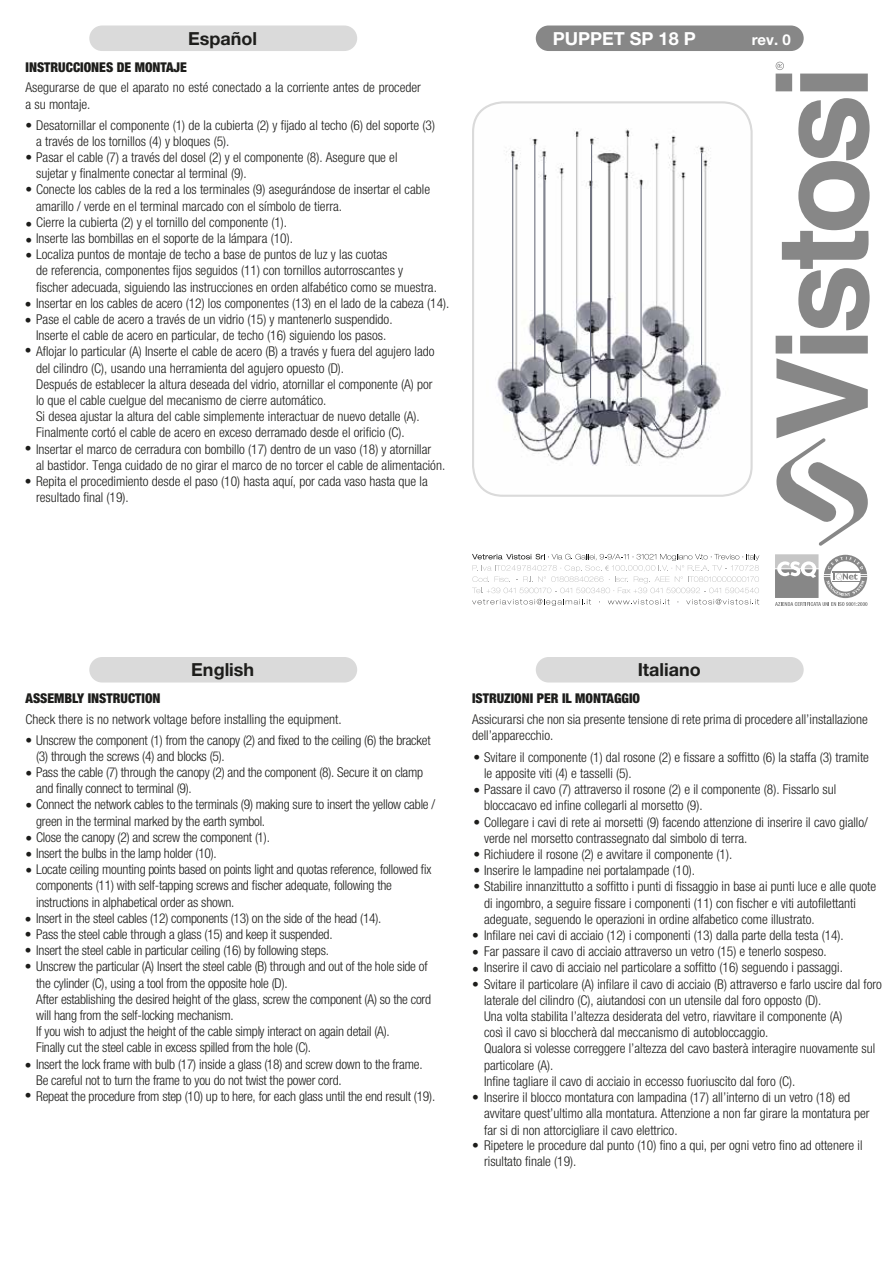
<style>
.page{position:relative;width:893px;height:1263px;background:#fff}
.page>*{position:absolute;margin:0;border:0;box-sizing:border-box;transform-origin:0 0}
.t1{font:700 18px "Helvetica Neue LT Pro";color:#1d1d1b}
.t2{font:700 18px "Helvetica Neue LT Pro";color:#fff}
.t3{font:700 15px "Helvetica Neue LT Pro";color:#fff}
.t4{font:300 condensed 13.5px/16.2px "Helvetica Neue LT Pro";color:#1d1d1b}
.t5{font:900 condensed 13.5px "Helvetica Neue LT Pro";color:#1d1d1b}
</style>
<div class="page">
<div style="left:89px;top:26px;width:268px;height:25px;background:#dadada;border-radius:13px"></div>
<div style="left:89px;top:657px;width:268px;height:25px;background:#dadada;border-radius:13px"></div>
<div style="left:536px;top:657px;width:268px;height:25px;background:#dadada;border-radius:13px"></div>
<div style="left:536px;top:26px;width:268px;height:25px;background:#878787;border-radius:13px"></div>
<svg style="left:776px;top:336px;width:92px;height:210px"></svg>
<svg style="left:782px;top:98px;width:88px;height:232px"></svg>
<svg style="left:776px;top:62px;width:92px;height:29px"></svg>
<svg style="left:775px;top:554px;width:92px;height:52px"></svg>
<svg style="left:472px;top:554px;width:287px;height:39px"></svg>
<svg style="left:472px;top:599px;width:119px;height:7px"></svg>
<svg style="left:608px;top:599px;width:61px;height:6px"></svg>
<svg style="left:686px;top:599px;width:73px;height:6px"></svg>
<img style="left:474px;top:104px;width:276px;height:391px">
<div style="left:472px;top:101px;width:281px;height:396px;border:2px solid #dadada;border-radius:30px"></div>
<hr style="left:512px;top:157px;width:1px;height:213px;background:#626574">
<hr style="left:535px;top:145px;width:1px;height:213px;background:#626574">
<hr style="left:544px;top:157px;width:1px;height:158px;background:#626574">
<hr style="left:545px;top:181px;width:1px;height:212px;background:#626574">
<hr style="left:591px;top:144px;width:1px;height:158px;background:#626574">
<hr style="left:590px;top:186px;width:1px;height:212px;background:#626574">
<hr style="left:641px;top:185px;width:1px;height:212px;background:#626574">
<hr style="left:701px;top:153px;width:1px;height:212px;background:#626574">
<h1 class="t1" style="left:188px;top:27px;width:70px">Español</h1>
<p class="t5" style="left:26px;top:58px;width:163px">INSTRUCCIONES DE MONTAJE</p>
<p class="t4" style="left:26px;top:79px;width:397px">Asegurarse de que el aparato no esté conectado a la corriente antes de proceder a su montaje.</p>
<p class="t4" style="left:36px;top:117px;width:400px;text-indent:-11px">• Desatornillar el componente (1) de la cubierta (2) y fijado al techo (6) del soporte (3) a través de los tornillos (4) y bloques (5).</p>
<p class="t4" style="left:36px;top:149px;width:363px;text-indent:-11px">• Pasar el cable (7) a través del dosel (2) y el componente (8). Asegure que el sujetar y finalmente conectar al terminal (9).</p>
<p class="t4" style="left:36px;top:181px;width:395px;text-indent:-11px">• Conecte los cables de la red a los terminales (9) asegurándose de insertar el cable amarillo / verde en el terminal marcado con el símbolo de tierra.<br>Cierre la cubierta (2) y el tornillo del componente (1).<br>Inserte las bombillas en el soporte de la lámpara (10).</p>
<p class="t4" style="left:36px;top:246px;width:402px;text-indent:-11px">• Localiza puntos de montaje de techo a base de puntos de luz y las cuotas<br>de referencia, componentes fijos seguidos (11) con tornillos autorroscantes y fischer adecuada, siguiendo las instrucciones en orden alfabético como se muestra.</p>
<p class="t4" style="left:25px;top:295px;width:426px">• Insertar en los cables de acero (12) los componentes (13) en el lado de la cabeza (14).</p>
<p class="t4" style="left:25px;top:311px;width:369px;text-align:center">• Pase el cable de acero a través de un vidrio (15) y mantenerlo suspendido.<br>Inserte el cable de acero en particular, de techo (16) siguiendo los pasos.</p>
<p class="t4" style="left:36px;top:343px;width:400px;text-indent:-11px">• Aflojar lo particular (A) Inserte el cable de acero (B) a través y fuera del agujero lado del cilindro (C), usando una herramienta del agujero opuesto (D).<br>Después de establecer la altura deseada del vidrio, atornillar el componente (A) por lo que el cable cuelgue del mecanismo de cierre automático.<br>Si desea ajustar la altura del cable simplemente interactuar de nuevo detalle (A).<br>Finalmente cortó el cable de acero en exceso derramado desde el orificio (C).</p>
<p class="t4" style="left:36px;top:441px;width:411px;text-indent:-11px">• Insertar el marco de cerradura con bombillo (17) dentro de un vaso (18) y atornillar<br>al bastidor. Tenga cuidado de no girar el marco de no torcer el cable de alimentación.</p>
<p class="t4" style="left:36px;top:473px;width:393px;text-indent:-11px">• Repita el procedimiento desde el paso (10) hasta aquí, por cada vaso hasta que la resultado final (19).</p>
<p class="t4" style="left:26px;top:216px;width:8px">• •</p>
<h1 class="t2" style="left:553px;top:27px;width:144px">PUPPET SP 18 P</h1>
<p class="t3" style="left:752px;top:30px;width:40px">rev. 0</p>
<h1 class="t1" style="left:191px;top:659px;width:64px">English</h1>
<p class="t5" style="left:26px;top:690px;width:137px">ASSEMBLY INSTRUCTION</p>
<p class="t4" style="left:26px;top:711px;width:318px">Check there is no network voltage before installing the equipment.</p>
<p class="t4" style="left:36px;top:732px;width:396px;text-indent:-11px">• Unscrew the component (1) from the canopy (2) and fixed to the ceiling (6) the bracket (3) through the screws (4) and blocks (5).</p>
<p class="t4" style="left:36px;top:764px;width:389px;text-indent:-11px">• Pass the cable (7) through the canopy (2) and the component (8). Secure it on clamp and finally connect to terminal (9).</p>
<p class="t4" style="left:36px;top:796px;width:401px;text-indent:-11px">• Connect the network cables to the terminals (9) making sure to insert the yellow cable / green in the terminal marked by the earth symbol.</p>
<p class="t4" style="left:26px;top:829px;width:246px">• Close the canopy (2) and screw the component (1).</p>
<p class="t4" style="left:26px;top:845px;width:193px">• Insert the bulbs in the lamp holder (10).</p>
<p class="t4" style="left:36px;top:861px;width:397px;text-indent:-11px">• Locate ceiling mounting points based on points light and quotas reference, followed fix components (11) with self-tapping screws and fischer adequate, following the instructions in alphabetical order as shown.</p>
<p class="t4" style="left:25px;top:910px;width:358px">• Insert in the steel cables (12) components (13) on the side of the head (14).</p>
<p class="t4" style="left:25px;top:926px;width:309px">• Pass the steel cable through a glass (15) and keep it suspended.</p>
<p class="t4" style="left:25px;top:942px;width:306px">• Insert the steel cable in particular ceiling (16) by following steps.</p>
<p class="t4" style="left:36px;top:958px;width:396px;text-indent:-11px">• Unscrew the particular (A) Insert the steel cable (B) through and out of the hole side of the cylinder (C), using a tool from the opposite hole (D).<br>After establishing the desired height of the glass, screw the component (A) so the cord will hang from the self-locking mechanism.<br>If you wish to adjust the height of the cable simply interact on again detail (A).<br>Finally cut the steel cable in excess spilled from the hole (C).</p>
<p class="t4" style="left:36px;top:1056px;width:388px;text-indent:-11px">• Insert the lock frame with bulb (17) inside a glass (18) and screw down to the frame.<br>Be careful not to turn the frame to you do not twist the power cord.</p>
<p class="t4" style="left:25px;top:1088px;width:412px">• Repeat the procedure from step (10) up to here, for each glass until the end result (19).</p>
<h1 class="t1" style="left:638px;top:659px;width:65px">Italiano</h1>
<p class="t5" style="left:472px;top:690px;width:170px">ISTRUZIONI PER IL MONTAGGIO</p>
<p class="t4" style="left:472px;top:711px;width:397px">Assicurarsi che non sia presente tensione di rete prima di procedere all’installazione dell’apparecchio.</p>
<p class="t4" style="left:484px;top:749px;width:386px;text-indent:-11px">• Svitare il componente (1) dal rosone (2) e fissare a soffitto (6) la staffa (3) tramite le apposite viti (4) e tasselli (5).</p>
<p class="t4" style="left:484px;top:781px;width:354px;text-indent:-11px">• Passare il cavo (7) attraverso il rosone (2) e il componente (8). Fissarlo sul bloccacavo ed infine collegarli al morsetto (9).</p>
<p class="t4" style="left:484px;top:814px;width:385px;text-indent:-11px">• Collegare i cavi di rete ai morsetti (9) facendo attenzione di inserire il cavo giallo/ verde nel morsetto contrassegnato dal simbolo di terra.</p>
<p class="t4" style="left:473px;top:846px;width:260px">• Richiudere il rosone (2) e avvitare il componente (1).</p>
<p class="t4" style="left:473px;top:862px;width:223px">• Inserire le lampadine nei portalampade (10).</p>
<p class="t4" style="left:484px;top:878px;width:394px;text-indent:-11px">• Stabilire innanzittutto a soffitto i punti di fissaggio in base ai punti luce e alle quote di ingombro, a seguire fissare i componenti (11) con fischer e viti autofilettanti adeguate, seguendo le operazioni in ordine alfabetico come illustrato.</p>
<p class="t4" style="left:472px;top:927px;width:373px">• Infilare nei cavi di acciaio (12) i componenti (13) dalla parte della testa (14).</p>
<p class="t4" style="left:472px;top:943px;width:356px">• Far passare il cavo di acciaio attraverso un vetro (15) e tenerlo sospeso.</p>
<p class="t4" style="left:472px;top:959px;width:372px">• Inserire il cavo di acciaio nel particolare a soffitto (16) seguendo i passaggi.</p>
<p class="t4" style="left:472px;top:976px;width:411px">• Svitare il particolare (A) infilare il cavo di acciaio (B) attraverso e farlo uscire dal foro</p>
<p class="t4" style="left:484px;top:992px;width:393px">laterale del cilindro (C), aiutandosi con un utensile dal foro opposto (D).<br>Una volta stabilita l’altezza desiderata del vetro, riavvitare il componente (A)<br>così il cavo si bloccherà dal meccanismo di autobloccaggio.<br>Qualora si volesse correggere l’altezza del cavo basterà interagire nuovamente sul particolare (A).<br>Infine tagliare il cavo di acciaio in eccesso fuoriuscito dal foro (C).</p>
<p class="t4" style="left:484px;top:1105px;width:387px">avvitare quest’ultimo alla montatura. Attenzione a non far girare la montatura per far si di non attorcigliare il cavo elettrico.</p>
<p class="t4" style="left:484px;top:1153px;width:94px">risultato finale (19).</p>
<p class="t4" style="left:472px;top:1089px;width:380px">• Inserire il blocco montatura con lampadina (17) all’interno di un vetro (18) ed</p>
<p class="t4" style="left:472px;top:1137px;width:392px">• Ripetere le procedure dal punto (10) fino a qui, per ogni vetro fino ad ottenere il</p>
</div>
